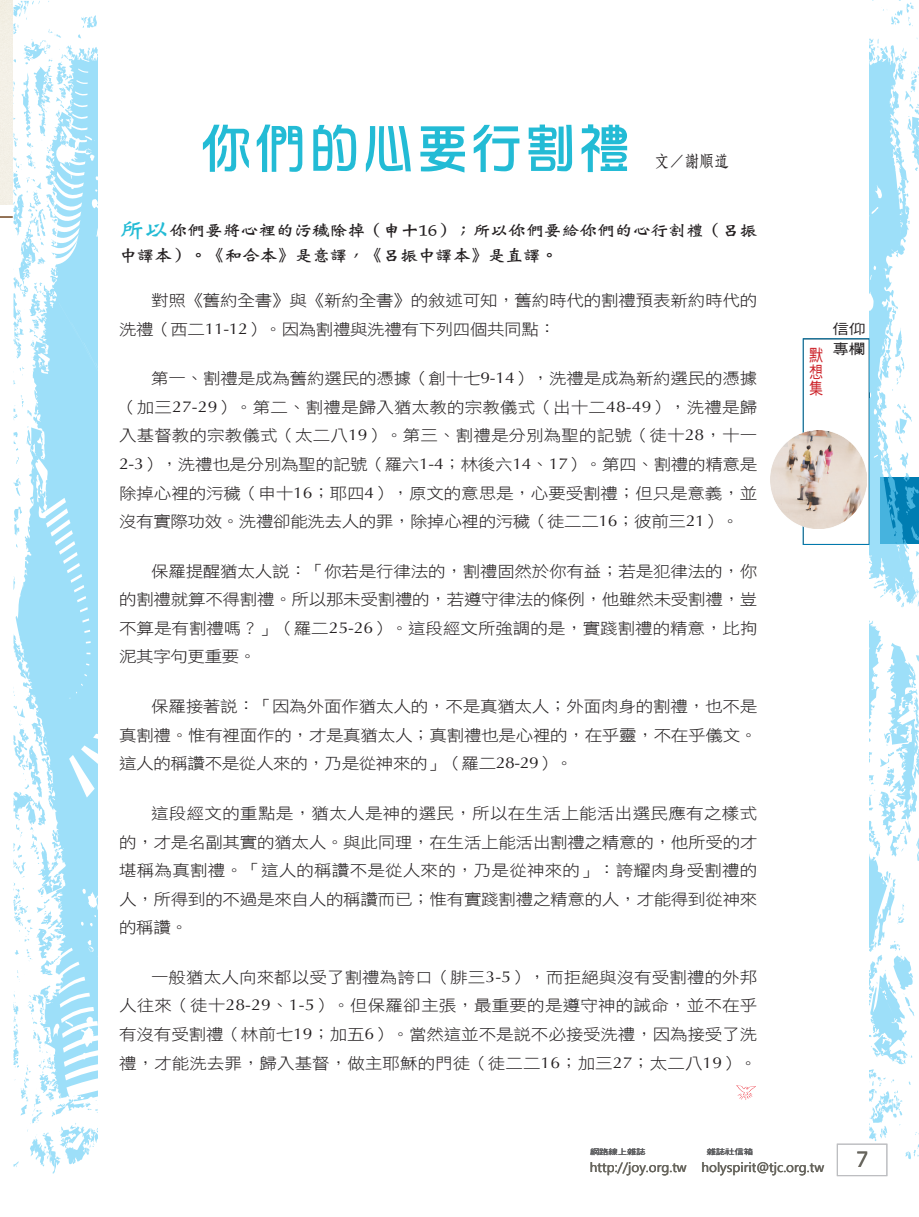
<style>
.page{position:relative;width:919px;height:1217px;background:#fff}
.page>*{position:absolute;margin:0;border:0;box-sizing:border-box;transform-origin:0 0}
.題目{font:54px "DF Hua Zong W5 WIN BF";color:#23bbd5}
.t1{font:21px "Tahoma";color:#67655d}
.作者{font:16.5px "DF Fang Song W6 WIN BF";color:#231f20;scale:.9 1}
.t2{font:16.5px/16.5px "DF Hei W5 WIN BF";color:#cc2128;text-align:justify;scale:.85 1}
.Normal經文-首{font:16.2px/24.8px "DF Wei Bei W7 WINP BF";letter-spacing:-.015em;color:#231f20;scale:1.11 1}
.t3{font:15.75px/28.5px "DF Hei W3 WIN BF";letter-spacing:-.02em;color:#231f20;text-align:justify;scale:1.11 1}
.t4{font:14.1px "DF Hei W5 WIN BF";color:#231f20;scale:1.18 1}
.t5{font:13.5px "Segoe UI";color:#67655d}
.t6{font:7.5px "DF Hei W5 WIN BF";letter-spacing:-.015em;color:#57585a;scale:1.25 1}
.s1{font-size:22.95px;color:#23bbd5}
.s2{font-family:"Optima"}
</style>
<div class="page">
<svg style="left:14px;top:0;width:84px;height:1173px"></svg>
<div style="left:802px;top:338px;width:67px;height:206px;border:1px solid #007db2"></div>
<img style="left:770px;top:430px;width:96px;height:98px">
<div style="left:837px;top:1143px;width:50px;height:32px;border:1px solid #bcbdc0"></div>
<svg style="left:736px;top:1085px;width:19px;height:14px"></svg>
<svg style="left:0;top:216px;width:13px;height:2px"></svg>
<svg style="left:869px;top:0;width:49px;height:1168px"></svg>
<p class="題目" style="left:199px;top:121px;width:433px">你們的心要行割禮</p>
<p class="作者" style="left:654px;top:153px;width:84px">文／謝順道</p>
<p class="Normal經文-首" style="left:119px;top:218px;width:576px"><span class="s1">所以</span>你們要將心裡的污穢除掉（申十16）；所以你們要給你們的心行割禮（呂振中譯本）。《和合本》是意譯，《呂振中譯本》是直譯。</p>
<p class="t3" style="left:119px;top:286px;width:576px;text-indent:32px">對照《舊約全書》與《新約全書》的敘述可知，舊約時代的割禮預表新約時代的洗禮（西二<span class="s2">11-12</span>）。因為割禮與洗禮有下列四個共同點：</p>
<p class="t3" style="left:119px;top:364px;width:576px;text-indent:32px">第一、割禮是成為舊約選民的憑據（創十七<span class="s2">9-14</span>），洗禮是成為新約選民的憑據（加三<span class="s2">27-29</span>）。第二、割禮是歸入猶太教的宗教儀式（出十二<span class="s2">48-49</span>），洗禮是歸入基督教的宗教儀式（太二八<span class="s2">19</span>）。第三、割禮是分別為聖的記號（徒十<span class="s2">28</span>，十一<span class="s2">2-3</span>），洗禮也是分別為聖的記號（羅六<span class="s2">1-4</span>；林後六<span class="s2">14</span>、<span class="s2">17</span>）。第四、割禮的精意是除掉心裡的污穢（申十<span class="s2">16</span>；耶四<span class="s2">4</span>），原文的意思是，心要受割禮；但只是意義，並沒有實際功效。洗禮卻能洗去人的罪，除掉心裡的污穢（徒二二<span class="s2">16</span>；彼前三<span class="s2">21</span>）。</p>
<p class="t3" style="left:119px;top:556px;width:576px;text-indent:32px">保羅提醒猶太人說：「你若是行律法的，割禮固然於你有益；若是犯律法的，你的割禮就算不得割禮。所以那未受割禮的，若遵守律法的條例，他雖然未受割禮，豈不算是有割禮嗎？」（羅二<span class="s2">25-26</span>）。這段經文所強調的是，實踐割禮的精意，比拘泥其字句更重要。</p>
<p class="t3" style="left:119px;top:692px;width:576px;text-indent:32px">保羅接著說：「因為外面作猶太人的，不是真猶太人；外面肉身的割禮，也不是真割禮。惟有裡面作的，才是真猶太人；真割禮也是心裡的，在乎靈，不在乎儀文。這人的稱讚不是從人來的，乃是從神來的」（羅二<span class="s2">28-29</span>）。</p>
<p class="t3" style="left:119px;top:798px;width:576px;text-indent:32px">這段經文的重點是，猶太人是神的選民，所以在生活上能活出選民應有之樣式的，才是名副其實的猶太人。與此同理，在生活上能活出割禮之精意的，他所受的才堪稱為真割禮。「這人的稱讚不是從人來的，乃是從神來的」：誇耀肉身受割禮的人，所得到的不過是來自人的稱讚而已；惟有實踐割禮之精意的人，才能得到從神來的稱讚。</p>
<p class="t3" style="left:119px;top:962px;width:576px;text-indent:32px">一般猶太人向來都以受了割禮為誇口（腓三<span class="s2">3-5</span>），而拒絕與沒有受割禮的外邦人往來（徒十<span class="s2">28-29</span>、<span class="s2">1-5</span>）。但保羅卻主張，最重要的是遵守神的誡命，並不在乎有沒有受割禮（林前七<span class="s2">19</span>；加五<span class="s2">6</span>）。當然這並不是說不必接受洗禮，因為接受了洗禮，才能洗去罪，歸入基督，做主耶穌的門徒（徒二二<span class="s2">16</span>；加三<span class="s2">27</span>；太二八<span class="s2">19</span>）。</p>
<p class="t4" style="left:832px;top:322px;width:29px">信仰</p>
<p class="t2" style="left:809px;top:347px;width:18px">默想集</p>
<p class="t4" style="left:832px;top:342px;width:29px">專欄</p>
<p class="t6" style="left:590px;top:1147px;width:46px">網路線上雜誌</p>
<p class="t6" style="left:706px;top:1147px;width:39px">雜誌社信箱</p>
<p class="t5" style="left:590px;top:1154px;width:236px">http://joy.org.tw holyspirit@tjc.org.tw</p>
<h2 class="t1" style="left:856px;top:1144px;width:13px">7</h2>
</div>
